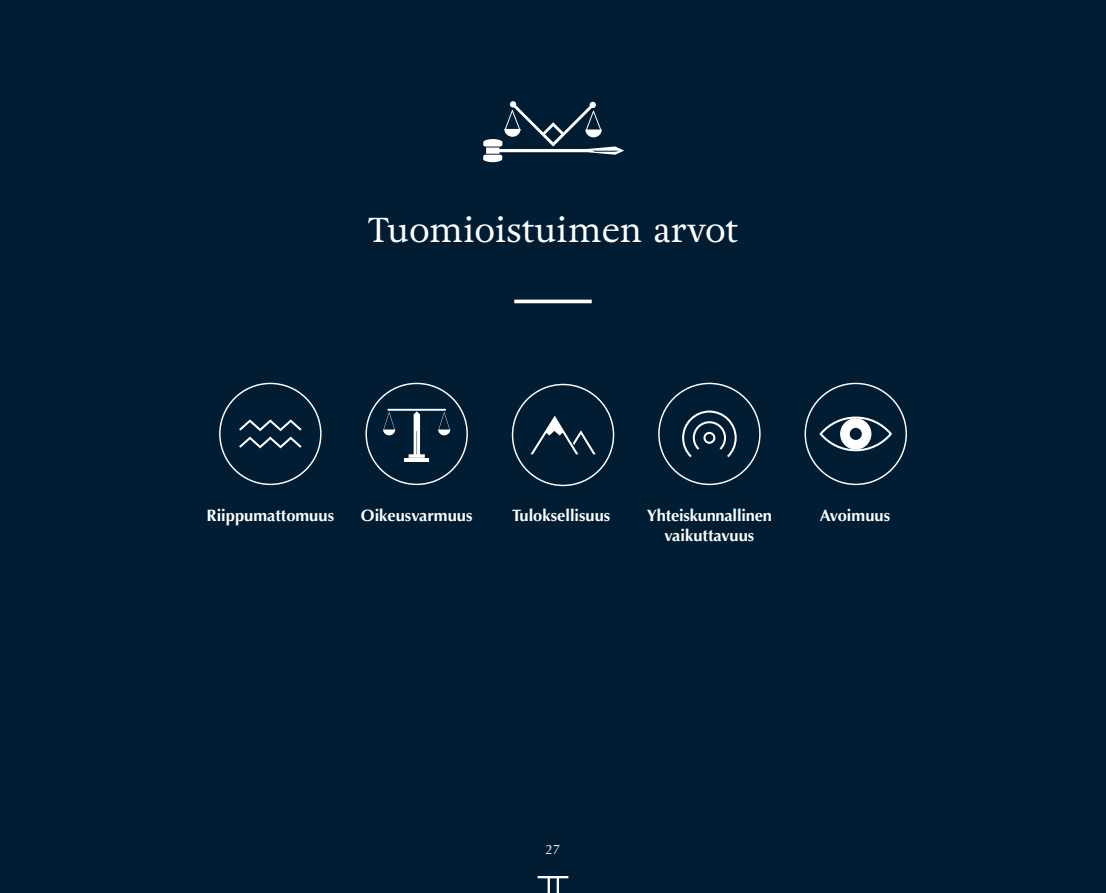
<style>
.page{position:relative;width:1106px;height:893px;background:#001d33}
.page>*{position:absolute;margin:0;border:0;box-sizing:border-box;transform-origin:0 0}
._1_pääostikko_2_rivi{font:34.5px "Adriane Text";color:#fff}
.Piktogrammien-teksti{font:700 16.5px/19.8px "Optima";color:#fff;text-align:center}
.t1{font:13.5px "Optima";color:#fff}
</style>
<div class="page">
<svg style="left:219px;top:383px;width:102px;height:102px"></svg>
<svg style="left:365px;top:383px;width:103px;height:102px"></svg>
<hr style="left:404px;top:458px;width:25px;height:4px;background:#fff">
<hr style="left:387px;top:409px;width:59px;height:2px;background:#fff">
<svg style="left:512px;top:384px;width:102px;height:102px"></svg>
<svg style="left:658px;top:383px;width:102px;height:102px"></svg>
<svg style="left:804px;top:383px;width:103px;height:102px"></svg>
<div style="left:819px;top:417px;width:72px;height:34px;border:2px solid #fff;border-radius:50%"></div>
<hr style="left:514px;top:300px;width:77px;height:3px;background:#fff">
<svg style="left:537px;top:876px;width:31px;height:17px"></svg>
<svg style="left:483px;top:101px;width:141px;height:61px"></svg>
<p class="_1_pääostikko_2_rivi" style="left:368px;top:206px;width:372px">Tuomioistuimen arvot</p>
<h3 class="Piktogrammien-teksti" style="left:206px;top:506px;width:129px">Riippumattomuus</h3>
<h3 class="Piktogrammien-teksti" style="left:361px;top:506px;width:113px">Oikeusvarmuus</h3>
<h3 class="Piktogrammien-teksti" style="left:512px;top:506px;width:100px">Tuloksellisuus</h3>
<h3 class="Piktogrammien-teksti" style="left:647px;top:506px;width:126px">Yhteiskunnallinen vaikuttavuus</h3>
<h3 class="Piktogrammien-teksti" style="left:819px;top:506px;width:72px">Avoimuus</h3>
<p class="t1" style="left:545px;top:841px;width:17px">27</p>
</div>
